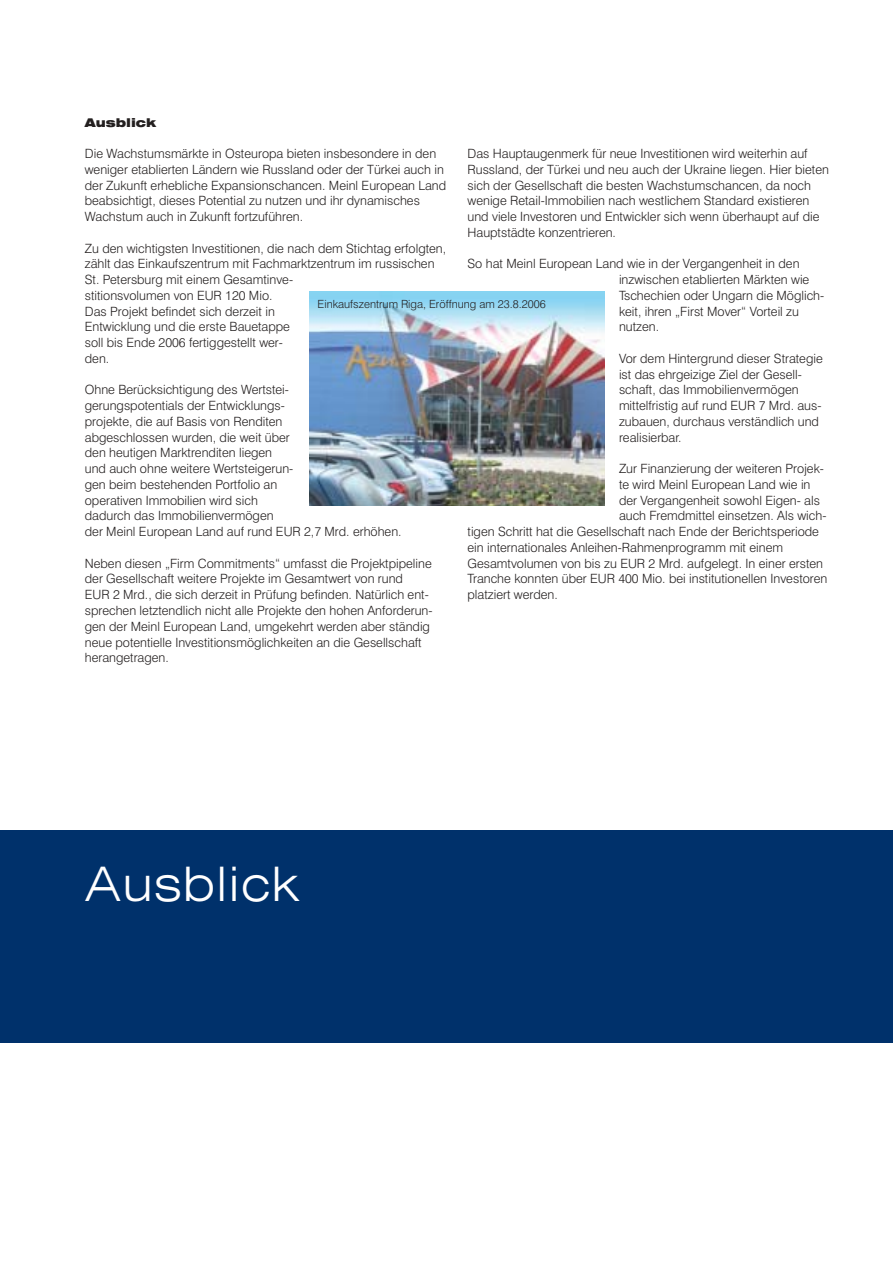
<style>
.page{position:relative;width:893px;height:1263px;background:#fff}
.page>*{position:absolute;margin:0;border:0;box-sizing:border-box;transform-origin:0 0}
.t1{font:300 expanded 47.55px "Swiss 721 BT";letter-spacing:.03em;color:#fff}
.t2{font:300 12.75px/15.8px "Swiss 721 BT";color:#231f1f}
.t3{font:900 expanded 12px "Swiss 721 BT";color:#231f1f}
.t4{font:300 11.25px "Swiss 721 BT";color:#231f1f}
</style>
<div class="page">
<div style="left:0;top:830px;width:893px;height:212px;background:#00316b"></div>
<img style="left:310px;top:292px;width:294px;height:213px">
<p class="t3" style="left:85px;top:118px;width:73px">Ausblick</p>
<p class="t2" style="left:85px;top:147px;width:363px">Die Wachstumsmärkte in Osteuropa bieten insbesondere in den weniger etablierten Ländern wie Russland oder der Türkei auch in der Zukunft erhebliche Expansionschancen. Meinl European Land beabsichtigt, dieses Potential zu nutzen und ihr dynamisches Wachstum auch in Zukunft fortzuführen.</p>
<p class="t2" style="left:85px;top:241px;width:363px">Zu den wichtigsten Investitionen, die nach dem Stichtag erfolgten, zählt das Einkaufszentrum mit Fachmarktzentrum im russischen St. Petersburg mit einem Gesamtinve-<br>stitionsvolumen von EUR 120 Mio.<br>Das Projekt befindet sich derzeit in<br>Entwicklung und die erste Bauetappe<br>soll bis Ende 2006 fertiggestellt wer-<br>den.</p>
<p class="t2" style="left:85px;top:383px;width:318px">Ohne Berücksichtigung des Wertstei-<br>gerungspotentials der Entwicklungs-<br>projekte, die auf Basis von Renditen<br>abgeschlossen wurden, die weit über<br>den heutigen Marktrenditen liegen<br>und auch ohne weitere Wertsteigerun-<br>gen beim bestehenden Portfolio an<br>operativen Immobilien wird sich<br>dadurch das Immobilienvermögen<br>der Meinl European Land auf rund EUR 2,7 Mrd. erhöhen.</p>
<p class="t2" style="left:85px;top:556px;width:349px">Neben diesen „Firm Commitments“ umfasst die Projektpipeline der Gesellschaft weitere Projekte im Gesamtwert von rund<br>EUR 2 Mrd., die sich derzeit in Prüfung befinden. Natürlich ent&shy;sprechen letztendlich nicht alle Projekte den hohen Anforderun&shy;gen der Meinl European Land, umgekehrt werden aber ständig neue potentielle Investitionsmöglichkeiten an die Gesellschaft herangetragen.</p>
<p class="t2" style="left:468px;top:147px;width:363px">Das Hauptaugenmerk für neue Investitionen wird weiterhin auf Russland, der Türkei und neu auch der Ukraine liegen. Hier bieten sich der Gesellschaft die besten Wachstumschancen, da noch wenige Retail-Immobilien nach westlichem Standard existieren und viele Investoren und Entwickler sich wenn überhaupt auf die Hauptstädte konzentrieren.</p>
<p class="t2" style="left:619px;top:257px;width:207px;text-indent:-151px">So hat Meinl European Land wie in der Vergangenheit in den inzwischen etablierten Märkten wie Tschechien oder Ungarn die Möglich&shy;keit, ihren „First Mover“ Vorteil zu nutzen.</p>
<p class="t2" style="left:619px;top:352px;width:205px">Vor dem Hintergrund dieser Strategie ist das ehrgeizige Ziel der Gesell&shy;schaft, das Immobilienvermögen mittelfristig auf rund EUR 7 Mrd. aus&shy;zubauen, durchaus verständlich und realisierbar.</p>
<p class="t2" style="left:619px;top:462px;width:207px">Zur Finanzierung der weiteren Projek-</p>
<p class="t2" style="left:619px;top:478px;width:193px">te wird Meinl European Land wie in</p>
<p class="t2" style="left:619px;top:493px;width:202px">der Vergangenheit sowohl Eigen- als</p>
<p class="t2" style="left:619px;top:509px;width:209px">auch Fremdmittel einsetzen. Als wich-</p>
<p class="t2" style="left:468px;top:525px;width:353px">tigen Schritt hat die Gesellschaft nach Ende der Berichtsperiode</p>
<p class="t2" style="left:468px;top:541px;width:317px">ein internationales Anleihen-Rahmenprogramm mit einem</p>
<p class="t2" style="left:468px;top:556px;width:357px">Gesamtvolumen von bis zu EUR 2 Mrd. aufgelegt. In einer ersten</p>
<p class="t2" style="left:468px;top:572px;width:361px">Tranche konnten über EUR 400 Mio. bei institutionellen Investoren</p>
<p class="t2" style="left:468px;top:588px;width:92px">platziert werden.</p>
<p class="t4" style="left:318px;top:300px;width:230px">Einkaufszentrum Riga, Eröffnung am 23.8.2006</p>
<h1 class="t1" style="left:85px;top:867px;width:216px">Ausblick</h1>
</div>
